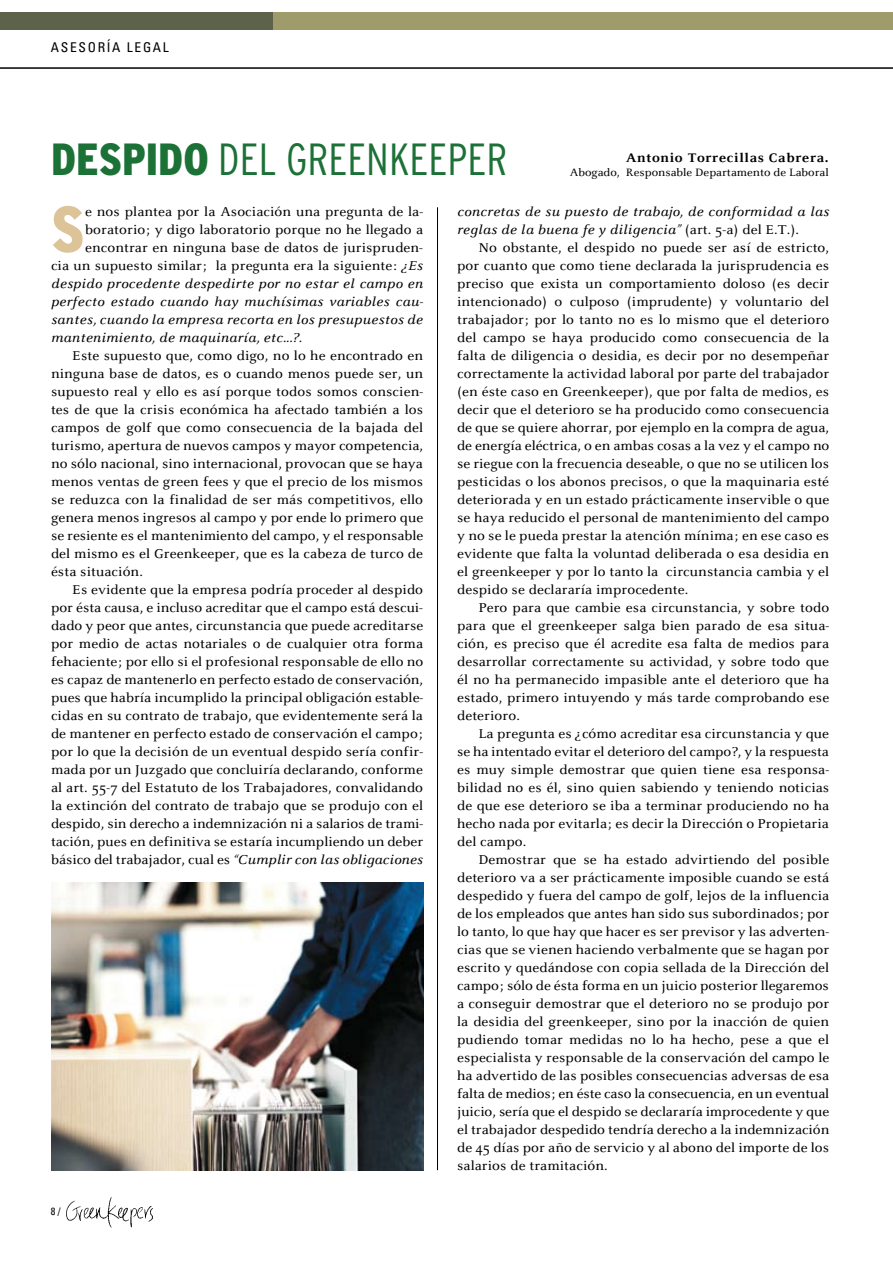
<style>
.page{position:relative;width:893px;height:1263px;background:#fff}
.page>*{position:absolute;margin:0;border:0;box-sizing:border-box;transform-origin:0 0}
.t1{font:900 condensed 64.95px "Interstate";color:#ddc498}
.t2{font:300 condensed 45px "Interstate";color:#1c7137}
.t3{font:13.5px/18px "Celeste ST";letter-spacing:.005em;color:#000;text-align:justify}
.t4{font:italic 13.5px/18px "Celeste ST";letter-spacing:.005em;color:#000}
.t5{font:condensed 13.5px "Univers LT Std";letter-spacing:.125em;color:#000}
.t6{font:700 13.05px "Celeste ST";letter-spacing:.05em;color:#000}
.t7{font:11.25px "Celeste ST";color:#000}
.t8{font:condensed 10.5px "Univers LT Std";color:#000}
.s1{font-weight:900}
.s2{font-style:italic}
.s3{font-style:normal}
</style>
<div class="page">
<img style="left:66px;top:1197px;width:87px;height:31px">
<div style="left:0;top:13px;width:893px;height:17px;background:#a09b6b"></div>
<div style="left:0;top:13px;width:272px;height:17px;background:#5d634a"></div>
<hr style="left:437px;top:207px;width:1px;height:963px;background:#000">
<hr style="left:0;top:67px;width:893px;height:2px;background:#000">
<img style="left:51px;top:882px;width:372px;height:288px">
<p class="t5" style="left:51px;top:39px;width:119px">ASESORÍA LEGAL</p>
<h2 class="t2" style="left:51px;top:134px;width:458px"><span class="s1">DESPIDO</span> DEL GREENKEEPER</h2>
<p class="t6" style="left:626px;top:151px;width:204px">Antonio Torrecillas Cabrera.</p>
<p class="t7" style="left:570px;top:166px;width:260px">Abogado, Responsable Departamento de Laboral</p>
<h1 class="t1" style="left:51px;top:193px;width:35px">S</h1>
<p class="t3" style="left:85px;top:203px;width:339px">e nos plantea por la Asociación una pregunta de la-</p>
<p class="t3" style="left:85px;top:221px;width:339px">boratorio; y digo laboratorio porque no he llegado a</p>
<p class="t3" style="left:85px;top:239px;width:339px">encontrar en ninguna base de datos de jurispruden-</p>
<p class="t3" style="left:51px;top:257px;width:374px">cia un supuesto similar; la pregunta era la siguiente: <span class="s2">¿Es</span></p>
<p class="t4" style="left:51px;top:275px;width:374px">despido procedente despedirte por no estar el campo en</p>
<p class="t4" style="left:51px;top:293px;width:374px">perfecto estado cuando hay muchísimas variables cau-</p>
<p class="t4" style="left:51px;top:311px;width:374px">santes, cuando la empresa recorta en los presupuestos de</p>
<p class="t4" style="left:51px;top:329px;width:252px">mantenimiento, de maquinaría, etc...?.</p>
<p class="t3" style="left:51px;top:347px;width:374px;text-indent:21px">Este supuesto que, como digo, no lo he encontrado en ninguna base de datos, es o cuando menos puede ser, un supuesto real y ello es así porque todos somos conscien&shy;tes de que la crisis económica ha afectado también a los campos de golf que como consecuencia de la bajada del turismo, apertura de nuevos campos y mayor competencia, no sólo nacional, sino internacional, provocan que se haya menos ventas de green fees y que el precio de los mismos se reduzca con la finalidad de ser más competitivos, ello genera menos ingresos al campo y por ende lo primero que se resiente es el mantenimiento del campo, y el responsable del mismo es el Greenkeeper, que es la cabeza de turco de ésta situación.</p>
<p class="t3" style="left:51px;top:581px;width:374px;text-indent:21px">Es evidente que la empresa podría proceder al despido por ésta causa, e incluso acreditar que el campo está descui&shy;dado y peor que antes, circunstancia que puede acreditarse por medio de actas notariales o de cualquier otra forma fehaciente; por ello si el profesional responsable de ello no es capaz de mantenerlo en perfecto estado de conservación, pues que habría incumplido la principal obligación estable&shy;cidas en su contrato de trabajo, que evidentemente será la de mantener en perfecto estado de conservación el campo; por lo que la decisión de un eventual despido sería confir&shy;mada por un Juzgado que concluiría declarando, conforme al art. 55-7 del Estatuto de los Trabajadores, convalidando la extinción del contrato de trabajo que se produjo con el despido, sin derecho a indemnización ni a salarios de trami&shy;tación, pues en definitiva se estaría incumpliendo un deber básico del trabajador, cual es <span class="s2">“Cumplir con las obligaciones</span></p>
<p class="t8" style="left:51px;top:1204px;width:11px">8 /</p>
<p class="t4" style="left:457px;top:203px;width:374px">concretas de su puesto de trabajo, de conformidad a las reglas de la buena fe y diligencia” <span class="s3">(art. 5-a) del E.T.).</span></p>
<p class="t3" style="left:457px;top:239px;width:374px;text-indent:21px">No obstante, el despido no puede ser así de estricto, por cuanto que como tiene declarada la jurisprudencia es preciso que exista un comportamiento doloso (es decir intencionado) o culposo (imprudente) y voluntario del trabajador; por lo tanto no es lo mismo que el deterioro del campo se haya producido como consecuencia de la falta de diligencia o desidia, es decir por no desempeñar correctamente la actividad laboral por parte del trabajador (en éste caso en Greenkeeper), que por falta de medios, es decir que el deterioro se ha producido como consecuencia de que se quiere ahorrar, por ejemplo en la compra de agua, de energía eléctrica, o en ambas cosas a la vez y el campo no se riegue con la frecuencia deseable, o que no se utilicen los pesticidas o los abonos precisos, o que la maquinaria esté deteriorada y en un estado prácticamente inservible o que se haya reducido el personal de mantenimiento del campo y no se le pueda prestar la atención mínima; en ese caso es evidente que falta la voluntad deliberada o esa desidia en el greenkeeper y por lo tanto la circunstancia cambia y el despido se declararía improcedente.</p>
<p class="t3" style="left:457px;top:599px;width:374px;text-indent:21px">Pero para que cambie esa circunstancia, y sobre todo para que el greenkeeper salga bien parado de esa situa&shy;ción, es preciso que él acredite esa falta de medios para desarrollar correctamente su actividad, y sobre todo que él no ha permanecido impasible ante el deterioro que ha estado, primero intuyendo y más tarde comprobando ese deterioro.</p>
<p class="t3" style="left:457px;top:725px;width:374px;text-indent:21px">La pregunta es ¿cómo acreditar esa circunstancia y que se ha intentado evitar el deterioro del campo?, y la respuesta es muy simple demostrar que quien tiene esa responsa&shy;bilidad no es él, sino quien sabiendo y teniendo noticias de que ese deterioro se iba a terminar produciendo no ha hecho nada por evitarla; es decir la Dirección o Propietaria del campo.</p>
<p class="t3" style="left:457px;top:851px;width:374px;text-indent:21px">Demostrar que se ha estado advirtiendo del posible deterioro va a ser prácticamente imposible cuando se está despedido y fuera del campo de golf, lejos de la influencia de los empleados que antes han sido sus subordinados; por lo tanto, lo que hay que hacer es ser previsor y las adverten&shy;cias que se vienen haciendo verbalmente que se hagan por escrito y quedándose con copia sellada de la Dirección del campo; sólo de ésta forma en un juicio posterior llegaremos a conseguir demostrar que el deterioro no se produjo por la desidia del greenkeeper, sino por la inacción de quien pudiendo tomar medidas no lo ha hecho, pese a que el especialista y responsable de la conservación del campo le ha advertido de las posibles consecuencias adversas de esa falta de medios; en éste caso la consecuencia, en un eventual juicio, sería que el despido se declararía improcedente y que el trabajador despedido tendría derecho a la indemnización de 45 días por año de servicio y al abono del importe de los salarios de tramitación.</p>
</div>
